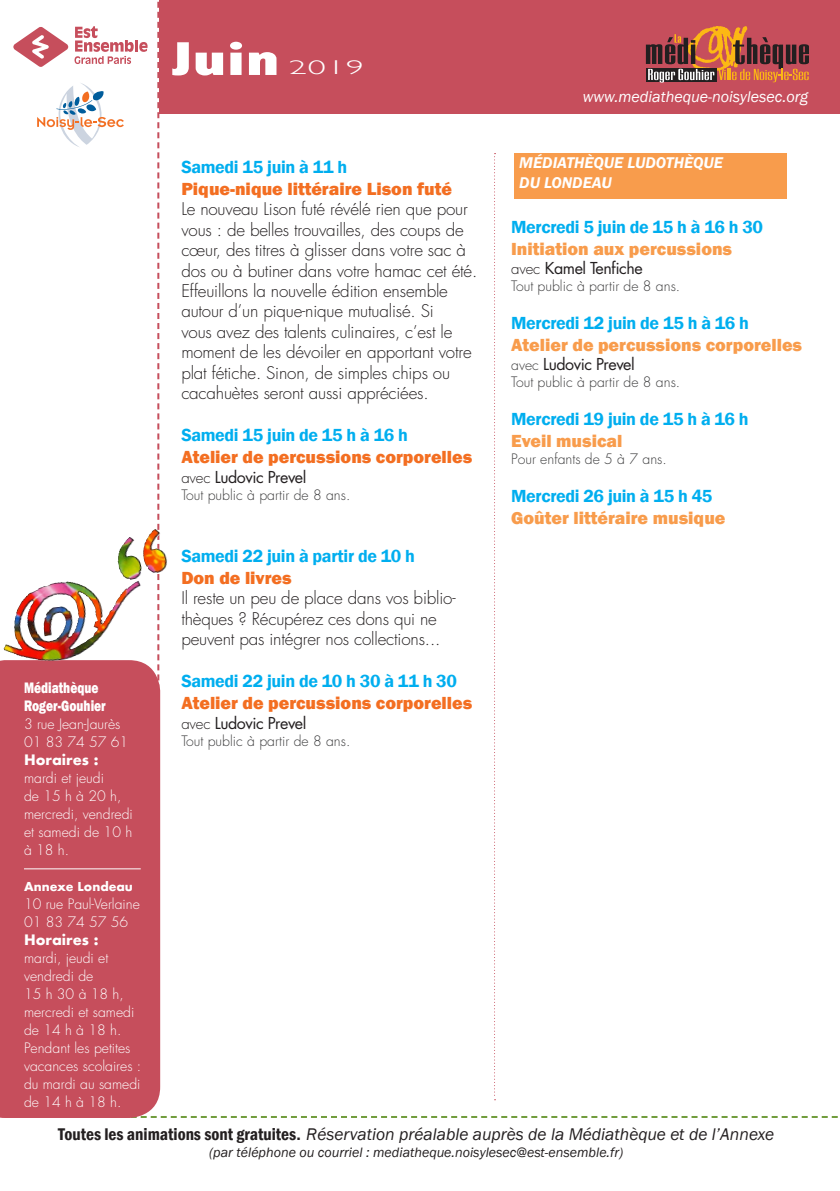
<style>
.page{position:relative;width:840px;height:1191px;background:#fff}
.page>*{position:absolute;margin:0;border:0;box-sizing:border-box;transform-origin:0 0}
.t1{font:800 condensed 48px "Abadi";color:#fff;scale:1.5 1}
.t2{font:300 20px "Gill Sans";color:#fff;scale:1.8 1}
.t3{font:600 18px "Franklin Gothic";letter-spacing:-.02em;color:#00aeef}
.t4{font:800 18px "Franklin Gothic";color:#f36e21}
.t5{font:800 18px "Franklin Gothic";color:#f89c4c}
.t6{font:italic 17.4px "Franklin Gothic";color:#231f20}
.t7{font:300 17px/20.4px "Futura";letter-spacing:-.01em;color:#231f20}
.t8{font:16px "Futura";letter-spacing:-.03em;color:#231f20}
.t9{font:italic 16px "Franklin Gothic";color:#fff}
.t10{font:italic 600 16px/19.2px "Franklin Gothic";color:#fff}
.t11{font:800 15.6px/18px "Franklin Gothic";color:#fff;scale:.77 1}
.t12{font:300 14px/18px "Futura";color:#fff}
.t13{font:300 14px "Futura";color:#3e3e3f}
.t14{font:italic 14px "Franklin Gothic";color:#231f20}
.t15{font:700 14px "Futura";color:#fff}
.t16{font:700 12px "Futura";color:#fff}
.s1{font-weight:300;font-size:15px}
.s2{font-weight:300;font-size:14px;color:#3e3e3f}
.s3{font-weight:600;font-style:normal;font-stretch:condensed}
</style>
<div class="page">
<div style="left:159px;top:0;width:680px;height:113px;background:#c64e5c"></div>
<svg style="left:157px;top:1px;width:2px;height:659px"></svg>
<svg style="left:160px;top:1116px;width:678px;height:2px"></svg>
<div style="left:0;top:660px;width:160px;height:458px;background:#c64e5c"></div>
<img style="left:92px;top:529px;width:75px;height:94px">
<svg style="left:37px;top:83px;width:87px;height:64px"></svg>
<svg style="left:13px;top:27px;width:55px;height:40px"></svg>
<svg style="left:74px;top:26px;width:73px;height:38px"></svg>
<svg style="left:645px;top:26px;width:162px;height:57px"></svg>
<hr style="left:24px;top:868px;width:117px;height:1px;background:#fff">
<div style="left:513px;top:153px;width:273px;height:45px;background:#f89c4c"></div>
<svg style="left:494px;top:153px;width:1px;height:947px"></svg>
<h1 class="t1" style="left:170px;top:31px;width:74px">Juin</h1>
<p class="t2" style="left:289px;top:52px;width:43px">2019</p>
<p class="t11" style="left:24px;top:679px;width:108px">Médiathèque<br>Roger-Gouhier</p>
<p class="t12" style="left:24px;top:715px;width:106px">3 rue Jean-Jaurès<br>01 83 74 57 61</p>
<p class="t15" style="left:24px;top:749px;width:76px">Horaires :</p>
<p class="t12" style="left:24px;top:769px;width:110px">mardi et jeudi<br>de 15 h à 20 h, mercredi, vendredi et samedi de 10 h à 18 h.</p>
<p class="t16" style="left:24px;top:878px;width:110px">Annexe Londeau</p>
<p class="t12" style="left:24px;top:895px;width:117px">10 rue Paul-Verlaine<br>01 83 74 57 56</p>
<p class="t15" style="left:24px;top:929px;width:76px">Horaires :</p>
<p class="t12" style="left:24px;top:949px;width:119px">mardi, jeudi et vendredi de<br>15 h 30 à 18 h, mercredi et samedi de 14 h à 18 h.<br>Pendant les petites vacances scolaires : du mardi au samedi de 14 h à 18 h.</p>
<p class="t3" style="left:181px;top:156px;width:167px">Samedi 15 juin à 11 h</p>
<p class="t4" style="left:181px;top:177px;width:272px">Pique-nique littéraire Lison futé</p>
<p class="t7" style="left:181px;top:199px;width:297px">Le nouveau Lison futé révélé rien que pour vous : de belles trouvailles, des coups de cœur, des titres à glisser dans votre sac à dos ou à butiner dans votre hamac cet été.<br>Effeuillons la nouvelle édition ensemble autour d’un pique-nique mutualisé. Si<br>vous avez des talents culinaires, c’est le moment de les dévoiler en apportant votre plat fétiche. Sinon, de simples chips ou cacahuètes seront aussi appréciées.</p>
<p class="t3" style="left:181px;top:424px;width:228px">Samedi 15 juin de 15 h à 16 h</p>
<p class="t4" style="left:181px;top:445px;width:292px">Atelier de percussions corporelles</p>
<p class="t8" style="left:181px;top:466px;width:126px"><span class="s1">avec</span> Ludovic Prevel</p>
<p class="t13" style="left:181px;top:486px;width:170px">Tout public à partir de 8 ans.</p>
<p class="t3" style="left:181px;top:545px;width:235px">Samedi 22 juin à partir de 10 h</p>
<p class="t4" style="left:181px;top:566px;width:112px">Don de livres</p>
<p class="t7" style="left:181px;top:588px;width:275px">Il reste un peu de place dans vos biblio&shy;thèques ? Récupérez ces dons qui ne peuvent pas intégrer nos collections...</p>
<p class="t3" style="left:181px;top:670px;width:277px">Samedi 22 juin de 10 h 30 à 11 h 30</p>
<p class="t4" style="left:181px;top:691px;width:292px">Atelier de percussions corporelles</p>
<p class="t8" style="left:181px;top:712px;width:126px"><span class="s1">avec</span> Ludovic Prevel</p>
<p class="t13" style="left:181px;top:732px;width:170px">Tout public à partir de 8 ans.</p>
<p class="t9" style="left:582px;top:87px;width:227px">www.mediatheque-noisylesec.org</p>
<p class="t10" style="left:519px;top:153px;width:205px">MÉDIATHÈQUE LUDOTHÈQUE<br>DU LONDEAU</p>
<p class="t3" style="left:511px;top:216px;width:253px">Mercredi 5 juin de 15 h à 16 h 30</p>
<p class="t5" style="left:511px;top:237px;width:222px">Initiation aux percussions</p>
<p class="t8" style="left:511px;top:257px;width:133px"><span class="s1">avec</span> Kamel Tenfiche</p>
<p class="t13" style="left:511px;top:277px;width:170px">Tout public à partir de 8 ans.</p>
<p class="t3" style="left:511px;top:312px;width:239px">Mercredi 12 juin de 15 h à 16 h</p>
<p class="t5" style="left:511px;top:333px;width:292px">Atelier de percussions corporelles</p>
<p class="t8" style="left:511px;top:353px;width:125px"><span class="s2">avec</span> Ludovic Prevel</p>
<p class="t13" style="left:511px;top:373px;width:170px">Tout public à partir de 8 ans.</p>
<p class="t3" style="left:511px;top:408px;width:239px">Mercredi 19 juin de 15 h à 16 h</p>
<p class="t5" style="left:511px;top:429px;width:113px">Eveil musical</p>
<p class="t13" style="left:511px;top:450px;width:157px">Pour enfants de 5 à 7 ans.</p>
<p class="t3" style="left:511px;top:485px;width:203px">Mercredi 26 juin à 15 h 45</p>
<p class="t5" style="left:511px;top:506px;width:216px">Goûter littéraire musique</p>
<p class="t6" style="left:58px;top:1123px;width:717px"><span class="s3">Toutes les animations sont gratuites.</span> Réservation préalable auprès de la Médiathèque et de l’Annexe</p>
<p class="t14" style="left:209px;top:1143px;width:415px">(par téléphone ou courriel : mediatheque.noisylesec@est-ensemble.fr)</p>
</div>
